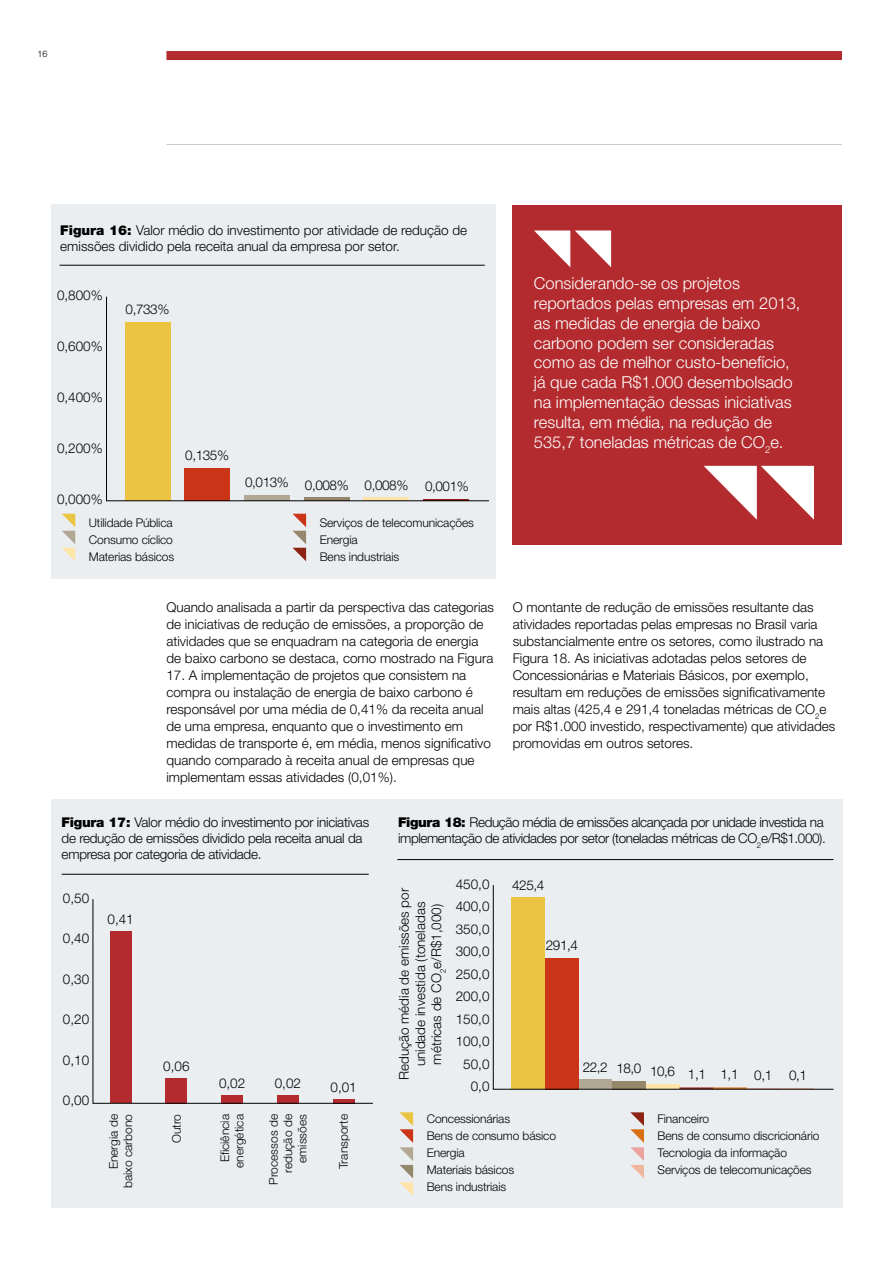
<style>
.page{position:relative;width:893px;height:1263px;background:#fff}
.page>*{position:absolute;margin:0;border:0;box-sizing:border-box;transform-origin:0 0}
.t1{font:300 16.5px/19.8px "Helvetica Neue LT Std";color:#fff}
.t2{font:300 13.5px/17px "Helvetica Neue LT Std";color:#000}
.t3{font:300 13.5px/16.2px "Helvetica Neue LT Std";letter-spacing:-.03em;color:#000}
.t4{font:300 13.5px/16.2px "Helvetica Neue LT Std";letter-spacing:-.02em;color:#000}
.t5{font:300 12px/17px "Helvetica Neue LT Std";letter-spacing:-.01em;color:#000}
.t6{font:300 9px "Helvetica Neue LT Std";color:#000}
.s1{font-family:"Helvetica Neue";font-weight:900}
</style>
<div class="page">
<div style="left:166px;top:51px;width:676px;height:9px;background:#b32b2e"></div>
<hr style="left:166px;top:144px;width:676px;height:1px;background:#c6c6c6">
<div style="left:51px;top:204px;width:445px;height:374px;background:#ebeef0"></div>
<svg style="left:106px;top:296px;width:383px;height:205px"></svg>
<svg style="left:62px;top:514px;width:13px;height:47px"></svg>
<svg style="left:292px;top:514px;width:14px;height:47px"></svg>
<hr style="left:60px;top:265px;width:425px;height:1px;background:#000">
<div style="left:51px;top:799px;width:791px;height:409px;background:#ebeef0"></div>
<svg style="left:92px;top:899px;width:281px;height:205px"></svg>
<hr style="left:62px;top:874px;width:307px;height:1px;background:#000">
<div style="left:513px;top:205px;width:329px;height:339px;background:#b32b2e"></div>
<svg style="left:704px;top:466px;width:110px;height:54px"></svg>
<svg style="left:534px;top:230px;width:77px;height:37px"></svg>
<svg style="left:493px;top:885px;width:341px;height:205px"></svg>
<svg style="left:399px;top:1112px;width:14px;height:84px"></svg>
<svg style="left:630px;top:1112px;width:14px;height:66px"></svg>
<hr style="left:397px;top:859px;width:436px;height:1px;background:#000">
<p class="t6" style="left:37px;top:49px;width:12px">16</p>
<p class="t2" style="left:60px;top:221px;width:408px;line-height:16.2px"><span class="s1">Figura 16:</span> Valor médio do investimento por atividade de redução de emissões dividido pela receita anual da empresa por setor.</p>
<p class="t2" style="left:57px;top:287px;width:47px">0,800%</p>
<p class="t2" style="left:57px;top:338px;width:47px">0,600%</p>
<p class="t2" style="left:57px;top:389px;width:47px">0,400%</p>
<p class="t2" style="left:57px;top:440px;width:47px">0,200%</p>
<p class="t2" style="left:57px;top:491px;width:47px">0,000%</p>
<p class="t2" style="left:126px;top:300px;width:45px">0,733%</p>
<p class="t2" style="left:185px;top:446px;width:45px">0,135%</p>
<p class="t2" style="left:245px;top:474px;width:45px">0,013%</p>
<p class="t2" style="left:365px;top:476px;width:45px">0,008%</p>
<p class="t2" style="left:305px;top:476px;width:45px">0,008%</p>
<p class="t2" style="left:425px;top:477px;width:45px">0,001%</p>
<p class="t5" style="left:89px;top:514px;width:87px">Utilidade Pública<br>Consumo cíclico<br>Materias básicos</p>
<p class="t5" style="left:320px;top:514px;width:156px">Serviços de telecomunicações<br>Energia<br>Bens industriais</p>
<p class="t1" style="left:534px;top:273px;width:268px">Considerando-se os projetos reportados pelas empresas em 2013, as medidas de energia de baixo carbono podem ser consideradas como as de melhor custo-benefício, já que cada R$1.000 desembolsado na implementação dessas iniciativas resulta, em média, na redução de 535,7 toneladas métricas de CO<sub>2</sub>e.</p>
<p class="t2" style="left:166px;top:599px;width:329px">Quando analisada a partir da perspectiva das categorias de iniciativas de redução de emissões, a proporção de atividades que se enquadram na categoria de energia de baixo carbono se destaca, como mostrado na Figura</p>
<p class="t2" style="left:166px;top:667px;width:326px">17. A implementação de projetos que consistem na compra ou instalação de energia de baixo carbono é responsável por uma média de 0,41% da receita anual de uma empresa, enquanto que o investimento em medidas de transporte é, em média, menos significativo quando comparado à receita anual de empresas que implementam essas atividades (0,01%).</p>
<p class="t4" style="left:62px;top:814px;width:309px"><span class="s1">Figura 17:</span> Valor médio do investimento por iniciativas de redução de emissões dividido pela receita anual da empresa por categoria de atividade.</p>
<p class="t2" style="left:63px;top:889px;width:28px">0,50</p>
<p class="t2" style="left:63px;top:929px;width:28px">0,40</p>
<p class="t2" style="left:63px;top:970px;width:28px">0,30</p>
<p class="t2" style="left:63px;top:1010px;width:28px">0,20</p>
<p class="t2" style="left:63px;top:1051px;width:28px">0,10</p>
<p class="t2" style="left:63px;top:1091px;width:28px">0,00</p>
<p class="t5" style="left:106px;top:1188px;width:76px;line-height:14.4px;text-align:right;rotate:-90deg">Energia de baixo carbono</p>
<p class="t2" style="left:513px;top:599px;width:324px">O montante de redução de emissões resultante das atividades reportadas pelas empresas no Brasil varia substancialmente entre os setores, como ilustrado na Figura 18. As iniciativas adotadas pelos setores de Concessionárias e Materiais Básicos, por exemplo, resultam em reduções de emissões significativamente mais altas (425,4 e 291,4 toneladas métricas de CO<sub>2</sub>e por R$1.000 investido, respectivamente) que atividades promovidas em outros setores.</p>
<p class="t3" style="left:398px;top:814px;width:429px"><span class="s1">Figura 18:</span> Redução média de emissões alcançada por unidade investida na implementação de atividades por setor (toneladas métricas de CO<sub>2</sub>e/R$1.000).</p>
<p class="t2" style="left:456px;top:872px;width:35px;line-height:22.5px;text-align:right">450,0<br>400,0<br>350,0<br>300,0<br>250,0<br>200,0<br>150,0<br>100,0<br>50,0<br>0,0</p>
<p class="t2" style="left:512px;top:876px;width:34px">425,4</p>
<p class="t2" style="left:396px;top:1080px;width:194px;line-height:16.2px;text-align:center;rotate:-90deg">Redução média de emissões por unidade investida (toneladas métricas de CO<sub>2</sub>e/R$1,000)</p>
<p class="t2" style="left:108px;top:910px;width:28px">0,41</p>
<p class="t2" style="left:546px;top:936px;width:34px">291,4</p>
<p class="t2" style="left:163px;top:1057px;width:28px">0,06</p>
<p class="t2" style="left:583px;top:1064px;width:226px">22,2 18,0 10,6 1,1 1,1 0,1 0,1</p>
<p class="t2" style="left:219px;top:1074px;width:28px">0,02</p>
<p class="t2" style="left:275px;top:1074px;width:28px">0,02</p>
<p class="t2" style="left:330px;top:1078px;width:28px">0,01</p>
<p class="t5" style="left:427px;top:1110px;width:131px">Concessionárias<br>Bens de consumo básico<br>Energia<br>Materiais básicos<br>Bens industriais</p>
<p class="t5" style="left:658px;top:1110px;width:163px">Financeiro<br>Bens de consumo discricionário<br>Tecnologia da informação<br>Serviços de telecomunicações</p>
<p class="t5" style="left:218px;top:1168px;width:55px;line-height:14.4px;text-align:center;rotate:-90deg">Eficiência energética</p>
<p class="t5" style="left:335px;top:1169px;width:56px;rotate:-90deg">Transporte</p>
<p class="t5" style="left:266px;top:1185px;width:72px;line-height:14.4px;text-align:right;rotate:-90deg">Processos de redução de emissões</p>
<p class="t5" style="left:168px;top:1143px;width:31px;rotate:-90deg">Outro</p>
</div>
